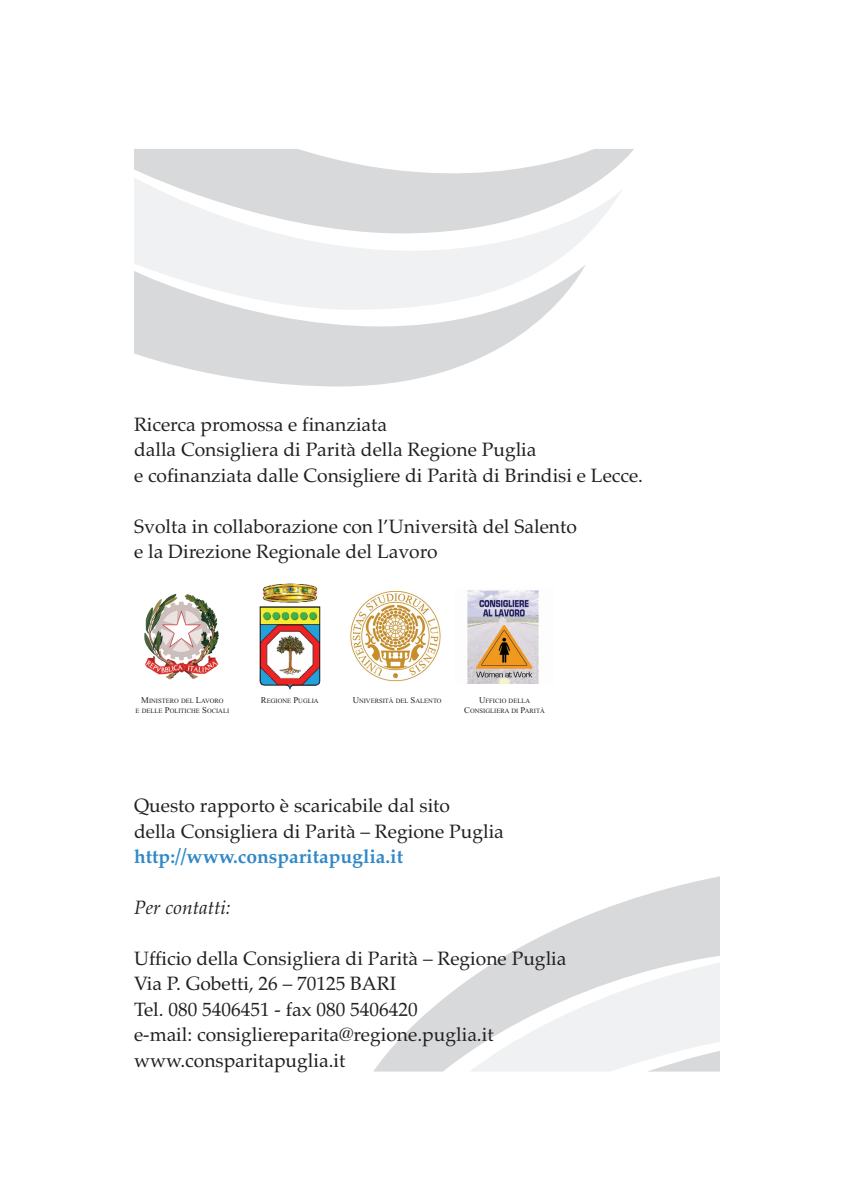
<style>
.page{position:relative;width:844px;height:1191px;background:#fff}
.page>*{position:absolute;margin:0;border:0;box-sizing:border-box;transform-origin:0 0}
.t1{font:19.25px/25.4px "Palatino";color:#231f20}
.t2{font:700 19.25px "Palatino";color:#3288c7}
.t3{font:italic 19.25px "Palatino";color:#231f20}
.t4{font:6.65px/10.5px "Times New Roman";color:#231f20;text-align:center}
.s1{font-size:8.75px}
</style>
<div class="page">
<svg style="left:134px;top:149px;width:500px;height:20px;fill:#d8d9db"></svg>
<svg style="left:134px;top:169px;width:488px;height:95px"></svg>
<svg style="left:134px;top:264px;width:451px;height:122px"></svg>
<svg style="left:374px;top:876px;width:345px;height:195px"></svg>
<svg style="left:469px;top:959px;width:250px;height:112px"></svg>
<img style="left:259px;top:583px;width:62px;height:107px">
<img style="left:144px;top:594px;width:75px;height:86px">
<img style="left:467px;top:590px;width:72px;height:93px">
<img style="left:350px;top:590px;width:91px;height:92px">
<p class="t1" style="left:134px;top:412px;width:510px">Ricerca promossa e finanziata<br>dalla Consigliera di Parità della Regione Puglia<br>e cofinanziata dalle Consigliere di Parità di Brindisi e Lecce.</p>
<p class="t1" style="left:134px;top:513px;width:444px">Svolta in collaborazione con l’Università del Salento e la Direzione Regionale del Lavoro</p>
<p class="t4" style="left:261px;top:695px;width:59px"><span class="s1">R</span>EGIONE <span class="s1">P</span>UGLIA</p>
<p class="t4" style="left:352px;top:695px;width:90px"><span class="s1">U</span>NIVERSITÀ DEL <span class="s1">S</span>ALENTO</p>
<p class="t4" style="left:136px;top:695px;width:95px"><span class="s1">M</span>INISTERO DEL <span class="s1">L</span>AVORO<br>E DELLE <span class="s1">P</span>OLITICHE <span class="s1">S</span>OCIALI</p>
<p class="t4" style="left:464px;top:695px;width:82px"><span class="s1">U</span>FFICIO DELLA<br><span class="s1">C</span>ONSIGLIERA DI <span class="s1">P</span>ARITÀ</p>
<p class="t1" style="left:134px;top:793px;width:371px">Questo rapporto è scaricabile dal sito<br>della Consigliera di Parità – Regione Puglia</p>
<p class="t2" style="left:134px;top:845px;width:270px">http://www.consparitapuglia.it</p>
<p class="t3" style="left:134px;top:896px;width:98px">Per contatti:</p>
<p class="t1" style="left:134px;top:945px;width:434px">Ufficio della Consigliera di Parità – Regione Puglia Via P. Gobetti, 26 – 70125 BARI<br>Tel. 080 5406451 - fax 080 5406420<br>e-mail: consigliereparita@regione.puglia.it www.consparitapuglia.it</p>
</div>
